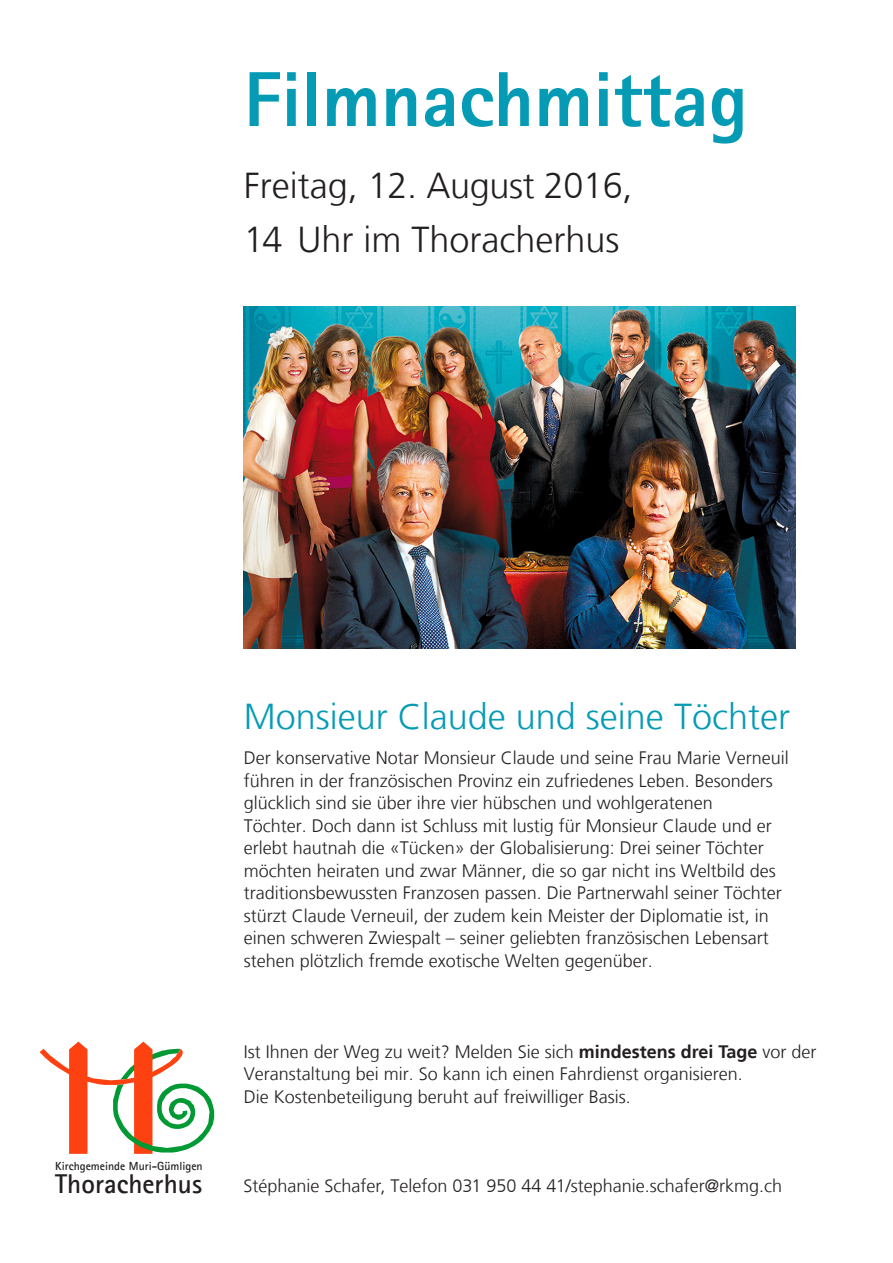
<style>
.page{position:relative;width:893px;height:1263px;background:#fff}
.page>*{position:absolute;margin:0;border:0;box-sizing:border-box;transform-origin:0 0}
.t1{font:800 78px "Agfa Rotis Sans Serif";color:#059bb4}
.t2{font:300 36px/54px "Frutiger";color:#231f20}
.t3{font:300 36px "Frutiger";color:#059bb4}
.t4{font:700 27.3px "Agfa Rotis Sans Serif";color:#231f20}
.t5{font:300 18px/22.5px "Frutiger";color:#231f20}
.t6{font:700 11.7px "Agfa Rotis Sans Serif";color:#231f20}
.s1{font-weight:700}
</style>
<div class="page">
<img style="left:244px;top:306px;width:551px;height:342px">
<svg style="left:40px;top:1041px;width:174px;height:113px"></svg>
<h1 class="t1" style="left:244px;top:50px;width:505px">Filmnachmittag</h1>
<h2 class="t2" style="left:244px;top:159px;width:390px">Freitag, 12. August 2016,<br>14 Uhr im Thoracherhus</h2>
<p class="t6" style="left:55px;top:1159px;width:149px">Kirchgemeinde Muri-Gümligen</p>
<h3 class="t4" style="left:55px;top:1166px;width:148px">Thoracherhus</h3>
<h2 class="t3" style="left:244px;top:696px;width:548px">Monsieur Claude und seine Töchter</h2>
<p class="t5" style="left:244px;top:747px;width:547px">Der konservative Notar Monsieur Claude und seine Frau Marie Verneuil führen in der französischen Provinz ein zufriedenes Leben. Besonders glücklich sind sie über ihre vier hübschen und wohlgeratenen<br>Töchter. Doch dann ist Schluss mit lustig für Monsieur Claude und er erlebt hautnah die «Tücken» der Globalisierung: Drei seiner Töchter möchten heiraten und zwar Männer, die so gar nicht ins Weltbild des traditionsbewussten Franzosen passen. Die Partnerwahl seiner Töchter stürzt Claude Verneuil, der zudem kein Meister der Diplomatie ist, in einen schweren Zwiespalt – seiner geliebten französischen Lebensart stehen plötzlich fremde exotische Welten gegenüber.</p>
<p class="t5" style="left:244px;top:1040px;width:574px">Ist Ihnen der Weg zu weit? Melden Sie sich <span class="s1">mindestens drei Tage</span> vor der<br>Veranstaltung bei mir. So kann ich einen Fahrdienst organisieren.<br>Die Kostenbeteiligung beruht auf freiwilliger Basis.</p>
<p class="t5" style="left:244px;top:1175px;width:540px">Stéphanie Schafer, Telefon 031 950 44 41/stephanie.schafer@rkmg.ch</p>
</div>
